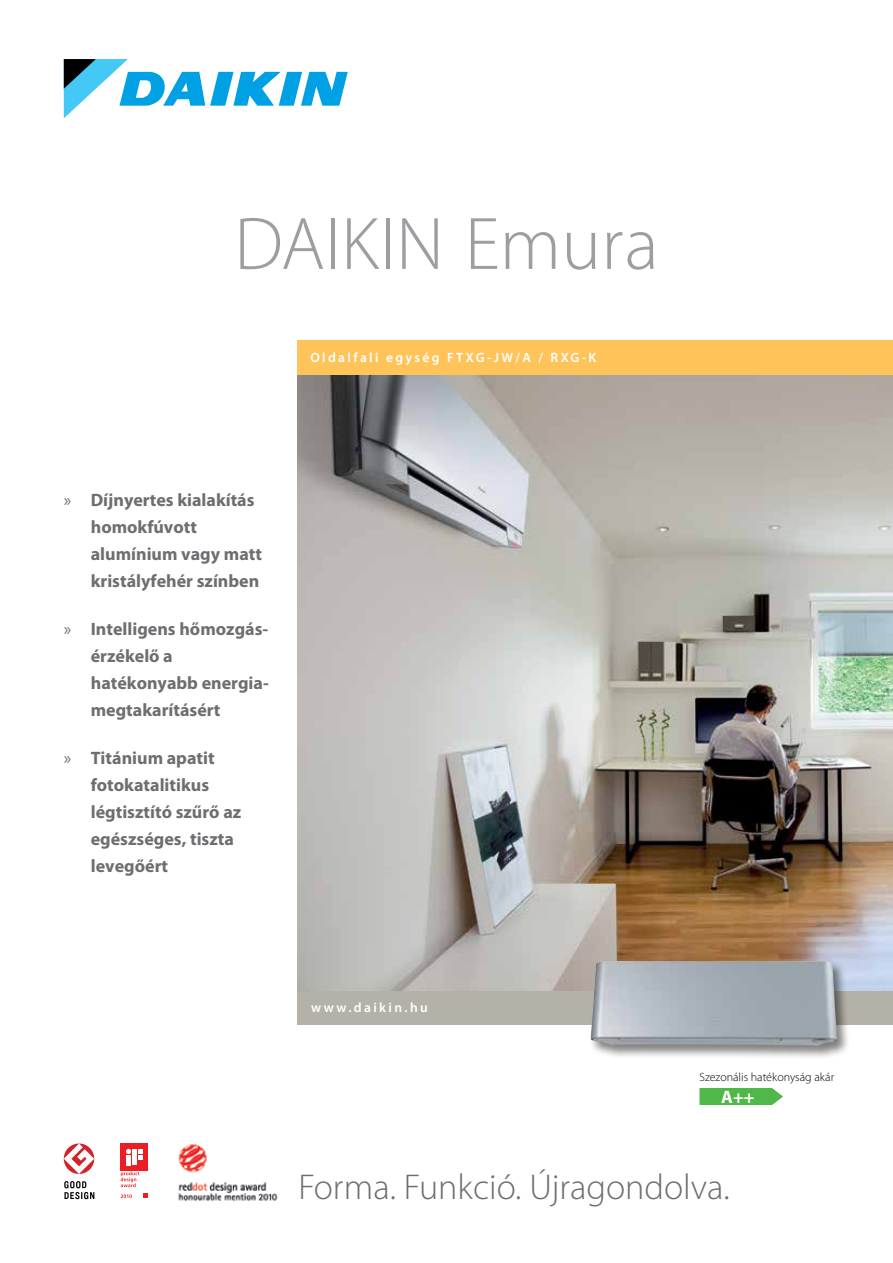
<style>
.page{position:relative;width:893px;height:1263px;background:#fff}
.page>*{position:absolute;margin:0;border:0;box-sizing:border-box;transform-origin:0 0}
.t1{font:300 75px "Myriad Pro";letter-spacing:.005em;color:#9c9ea1}
.t2{font:300 36px "Myriad Pro";color:#6d6e71}
.t3{font:700 18px/27px "Myriad Pro";color:#6d6e71}
.t4{font:700 18px "Myriad Pro";color:#fff}
.t5{font:600 13.5px "Myriad Pro";letter-spacing:.175em;color:#fff}
.t6{font:300 12px "Myriad Pro";color:#000}
.s1{font-weight:400}
</style>
<div class="page">
<div style="left:298px;top:990px;width:595px;height:34px;background:#b4b1a8"></div>
<img style="left:298px;top:374px;width:595px;height:617px">
<div style="left:298px;top:340px;width:595px;height:34px;background:#fec45a"></div>
<svg style="left:64px;top:59px;width:284px;height:59px"></svg>
<div style="left:589px;top:959px;width:262px;height:101px;background:#000;opacity:.5"></div>
<img style="left:590px;top:961px;width:247px;height:85px">
<svg style="left:699px;top:1088px;width:84px;height:17px"></svg>
<svg style="left:64px;top:1181px;width:30px;height:18px"></svg>
<svg style="left:64px;top:1143px;width:30px;height:31px"></svg>
<svg style="left:121px;top:1171px;width:18px;height:16px"></svg>
<svg style="left:121px;top:1194px;width:11px;height:4px"></svg>
<svg style="left:143px;top:1193px;width:5px;height:5px"></svg>
<div style="left:120px;top:1143px;width:28px;height:28px;background:#ed1d24"></div>
<div style="left:126px;top:1155px;width:5px;height:10px;background:#fff"></div>
<svg style="left:126px;top:1149px;width:5px;height:5px"></svg>
<div style="left:132px;top:1149px;width:5px;height:16px;background:#fff"></div>
<svg style="left:138px;top:1149px;width:4px;height:10px"></svg>
<img style="left:178px;top:1144px;width:100px;height:57px">
<h1 class="t1" style="left:234px;top:203px;width:426px">DAIKIN Emura</h1>
<p class="t5" style="left:310px;top:349px;width:288px">Oldalfali egység FTXG-JW/A / RXG-K</p>
<p class="t3" style="left:91px;top:485px;width:173px;text-indent:-27px"><span class="s1">»</span> Díjnyertes kialakítás homokfúvott alumínium vagy matt kristályfehér színben</p>
<p class="t3" style="left:91px;top:615px;width:180px;text-indent:-27px"><span class="s1">»</span> Intelligens hőmozgás&shy;érzékelő a hatékonyabb energia&shy;megtakarításért</p>
<p class="t3" style="left:91px;top:744px;width:152px;text-indent:-27px"><span class="s1">»</span> Titánium apatit fotokatalitikus légtisztító szűrő az egészséges, tiszta levegőért</p>
<p class="t5" style="left:311px;top:999px;width:118px">www.daikin.hu</p>
<p class="t6" style="left:699px;top:1071px;width:136px">Szezonális hatékonyság akár</p>
<p class="t4" style="left:721px;top:1085px;width:35px">A++</p>
<h2 class="t2" style="left:298px;top:1167px;width:433px">Forma. Funkció. Újragondolva.</h2>
</div>
